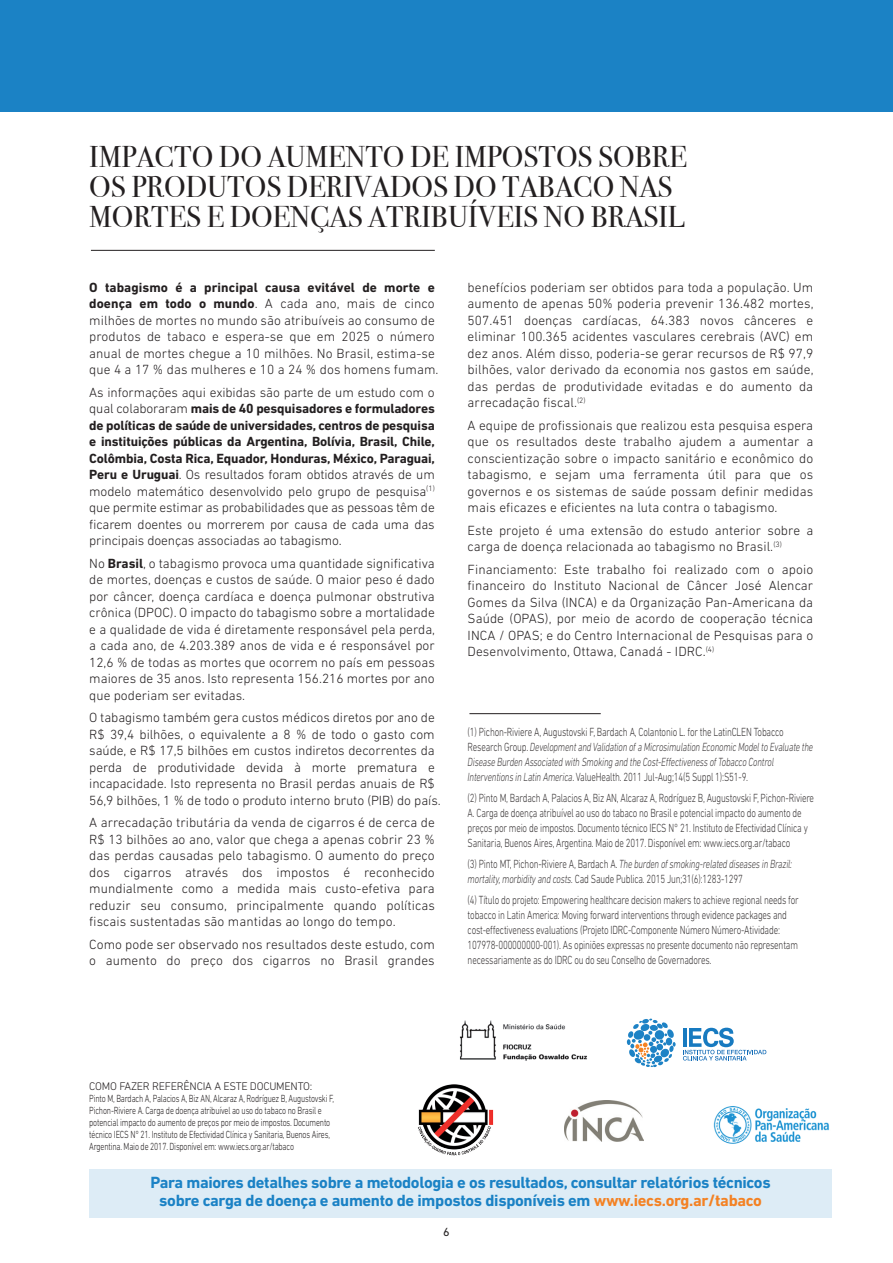
<style>
.page{position:relative;width:893px;height:1263px;background:#fff}
.page>*{position:absolute;margin:0;border:0;box-sizing:border-box;transform-origin:0 0}
.t1{font:30px/30px "Bodoni Svty Two ITCTT";color:#231f20}
.t2{font:700 16.5px/18px "DIN Next LT Pro";letter-spacing:-.02em;color:#1b82c5;text-align:center}
.t3{font:300 13.5px/16.5px "DIN Next LT Pro";letter-spacing:.005em;color:#231f20;text-align:justify}
.t4{font:300 12px/15px "DIN Next LT Pro";letter-spacing:-.02em;color:rgb(35 31 32/.91);scale:.75 1}
.t5{font:italic 300 12px/15px "DIN Next LT Pro";letter-spacing:-.02em;color:rgb(35 31 32/.91);scale:.75 1}
.t6{font:12px "DIN Next LT Pro";color:#231f20}
.t7{font:300 11.25px "DIN Next LT Pro";letter-spacing:-.02em;color:#231f20}
.t8{font:300 10.5px/12px "DIN Next LT Pro";letter-spacing:-.02em;color:#231f20;scale:.75 1}
.s1{font-weight:700}
.s2{font-style:normal}
.s3{font-style:italic}
.s4{color:#f58324}
</style>
<div class="page">
<div style="left:0;top:0;width:893px;height:111px;background:#1b82c5"></div>
<hr style="left:91px;top:250px;width:344px;height:1px;background:#231f20">
<hr style="left:469px;top:713px;width:132px;height:1px;background:#231f20">
<div style="left:89px;top:1169px;width:743px;height:48px;background:#ddecf6"></div>
<svg style="left:683px;top:1028px;width:83px;height:32px"></svg>
<svg style="left:627px;top:1018px;width:49px;height:49px"></svg>
<div style="left:650px;top:1046px;width:7px;height:7px;background:#1d82c5;border-radius:50%"></div>
<img style="left:418px;top:1084px;width:76px;height:72px">
<img style="left:460px;top:1020px;width:127px;height:41px">
<img style="left:565px;top:1101px;width:79px;height:41px">
<img style="left:713px;top:1106px;width:116px;height:38px">
<h1 class="t1" style="left:89px;top:142px;width:599px">IMPACTO DO AUMENTO DE IMPOSTOS SOBRE<br>OS PRODUTOS DERIVADOS DO TABACO NAS<br>MORTES E DOENÇAS ATRIBUÍVEIS NO BRASIL</h1>
<p class="t3" style="left:89px;top:279px;width:351px;text-align:left"><span class="s1">O tabagismo é a principal causa evitável de morte e doença em todo o mundo</span>. A cada ano, mais de cinco milhões de mortes no mundo são atribuíveis ao consumo de produtos de tabaco e espera-se que em 2025 o número anual de mortes chegue a 10 milhões. No Brasil, estima-se que 4 a 17 % das mulheres e 10 a 24 % dos homens fumam.</p>
<p class="t3" style="left:89px;top:384px;width:347px">As informações aqui exibidas são parte de um estudo com o qual colaboraram <span class="s1">mais de 40 pesquisadores e formuladores de políticas de saúde de universidades, centros de pesquisa e instituições públicas da Argentina, Bolívia, Brasil, Chile, Colômbia, Costa Rica, Equador, Honduras, México, Paraguai, Peru e Uruguai</span>. Os resultados foram obtidos através de um modelo matemático desenvolvido pelo grupo de pesquisa<sup>(1) </sup>que permite estimar as probabilidades que as pessoas têm de ficarem doentes ou morrerem por causa de cada uma das principais doenças associadas ao tabagismo.</p>
<p class="t3" style="left:89px;top:555px;width:347px">No <span class="s1">Brasil</span>, o tabagismo provoca uma quantidade significativa de mortes, doenças e custos de saúde. O maior peso é dado por câncer, doença cardíaca e doença pulmonar obstrutiva crônica (DPOC). O impacto do tabagismo sobre a mortalidade e a qualidade de vida é diretamente responsável pela perda, a cada ano, de 4.203.389 anos de vida e é responsável por 12,6 % de todas as mortes que ocorrem no país em pessoas maiores de 35 anos. Isto representa 156.216 mortes por ano que poderiam ser evitadas.</p>
<p class="t3" style="left:89px;top:709px;width:353px;text-align:left">O tabagismo também gera custos médicos diretos por ano de R$ 39,4 bilhões, o equivalente a 8 % de todo o gasto com saúde, e R$ 17,5 bilhões em custos indiretos decorrentes da perda de produtividade devida à morte prematura e incapacidade. Isto representa no Brasil perdas anuais de R$ 56,9 bilhões, 1 % de todo o produto interno bruto (PIB) do país.</p>
<p class="t3" style="left:89px;top:814px;width:347px">A arrecadação tributária da venda de cigarros é de cerca de R$ 13 bilhões ao ano, valor que chega a apenas cobrir 23 % das perdas causadas pelo tabagismo. O aumento do preço dos cigarros através dos impostos é reconhecido mundialmente como a medida mais custo-efetiva para reduzir seu consumo, principalmente quando políticas fiscais sustentadas são mantidas ao longo do tempo.</p>
<p class="t3" style="left:89px;top:936px;width:347px">Como pode ser observado nos resultados deste estudo, com o aumento do preço dos cigarros no Brasil grandes</p>
<p class="t3" style="left:468px;top:279px;width:347px">benefícios poderiam ser obtidos para toda a população. Um aumento de apenas 50% poderia prevenir 136.482 mortes, 507.451 doenças cardíacas, 64.383 novos cânceres e eliminar 100.365 acidentes vasculares cerebrais (AVC) em dez anos. Além disso, poderia-se gerar recursos de R$ 97,9 bilhões, valor derivado da economia nos gastos em saúde, das perdas de produtividade evitadas e do aumento da arrecadação fiscal.<sup>(2)</sup></p>
<p class="t3" style="left:468px;top:417px;width:347px">A equipe de profissionais que realizou esta pesquisa espera que os resultados deste trabalho ajudem a aumentar a conscientização sobre o impacto sanitário e econômico do tabagismo, e sejam uma ferramenta útil para que os governos e os sistemas de saúde possam definir medidas mais eficazes e eficientes na luta contra o tabagismo.</p>
<p class="t3" style="left:468px;top:522px;width:347px">Este projeto é uma extensão do estudo anterior sobre a carga de doença relacionada ao tabagismo no Brasil.<sup>(3)</sup></p>
<p class="t3" style="left:468px;top:561px;width:347px">Financiamento: Este trabalho foi realizado com o apoio financeiro do Instituto Nacional de Câncer José Alencar Gomes da Silva (INCA) e da Organização Pan-Americana da Saúde (OPAS), por meio de acordo de cooperação técnica INCA / OPAS; e do Centro Internacional de Pesquisas para o Desenvolvimento, Ottawa, Canadá - IDRC.<sup>(4)</sup></p>
<p class="t5" style="left:468px;top:724px;width:462px"><span class="s2">(1) Pichon-Riviere A, Augustovski F, Bardach A, Colantonio L. for the LatinCLEN Tobacco Research Group.</span> Development and Validation of a Microsimulation Economic Model to Evaluate the Disease Burden Associated with Smoking and the Cost-Effectiveness of Tobacco Control Interventions in Latin America<span class="s2">. ValueHealth. 2011 Jul-Aug;14(5 Suppl 1):S51-9.</span></p>
<p class="t4" style="left:468px;top:790px;width:463px">(2) Pinto M, Bardach A, Palacios A, Biz AN, Alcaraz A, Rodríguez B, Augustovski F, Pichon-Riviere A. Carga de doença atribuível ao uso do tabaco no Brasil e potencial impacto do aumento de preços por meio de impostos. Documento técnico IECS N° 21. Instituto de Efectividad Clínica y Sanitaria, Buenos Aires, Argentina. Maio de 2017. Disponível em: www.iecs.org.ar/tabaco</p>
<p class="t4" style="left:468px;top:856px;width:434px">(3) Pinto MT, Pichon-Riviere A, Bardach A. <span class="s3">The burden of smoking-related diseases in Brazil: mortality, morbidity and costs.</span> Cad Saude Publica. 2015 Jun;31(6):1283-1297</p>
<p class="t4" style="left:468px;top:892px;width:443px">(4) Título do projeto: Empowering healthcare decision makers to achieve regional needs for tobacco in Latin America: Moving forward interventions through evidence packages and cost-effectiveness evaluations (Projeto IDRC-Componente Número Número-Atividade:<br>107978-000000000-001). As opiniões expressas no presente documento não representam necessariamente as do IDRC ou do seu Conselho de Governadores.</p>
<p class="t7" style="left:89px;top:1079px;width:225px">COMO FAZER REFERÊNCIA A ESTE DOCUMENTO:</p>
<p class="t8" style="left:89px;top:1092px;width:328px">Pinto M, Bardach A, Palacios A, Biz AN, Alcaraz A, Rodríguez B, Augustovski F, Pichon-Riviere A. Carga de doença atribuível ao uso do tabaco no Brasil e potencial impacto do aumento de preços por meio de impostos. Documento técnico IECS N° 21. Instituto de Efectividad Clínica y Sanitaria, Buenos Aires, Argentina. Maio de 2017. Disponível em: www.iecs.org.ar/tabaco</p>
<p class="t2" style="left:150px;top:1173px;width:622px">Para maiores detalhes sobre a metodologia e os resultados, consultar relatórios técnicos sobre carga de doença e aumento de impostos disponíveis em <span class="s4">www.iecs.org.ar/tabaco</span></p>
<p class="t6" style="left:443px;top:1225px;width:8px">6</p>
</div>
